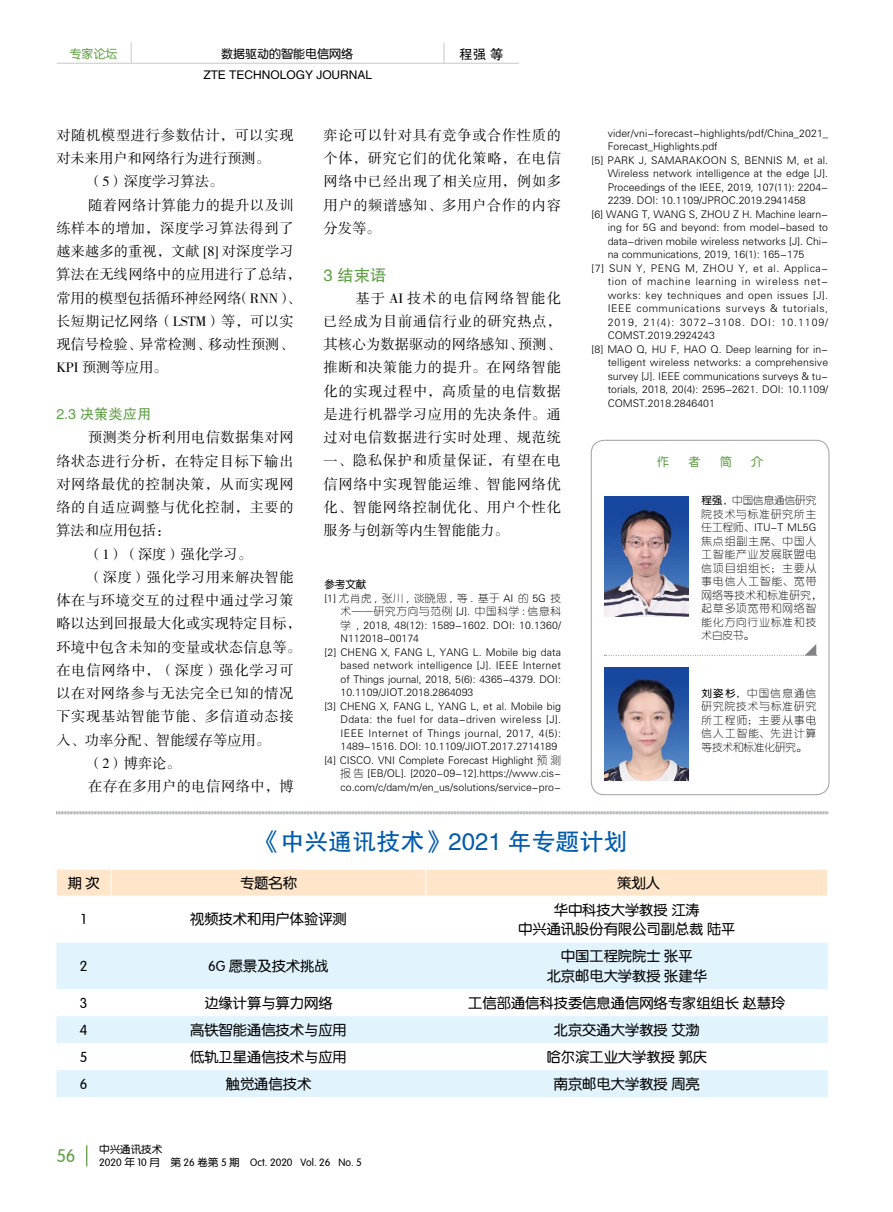
<style>
.page{position:relative;width:893px;height:1212px;background:#fff}
.page>*{position:absolute;margin:0;border:0;box-sizing:border-box;transform-origin:0 0}
.t1{font:24px "FZHTJW GB1 0";color:#005baa}
.t2{font:18px "FZY3 JW GB1 0";color:#5f9e45}
.t3{font:16.5px "FZHTJW GB1 0";color:#5f9e45}
.t4{font:14.25px/23.2px "FZSSJW GB1 0";letter-spacing:.035em;color:#000;text-align:justify}
.t5{font:14.25px/19.5px "FZY3 JW GB1 0";color:#000;text-align:center}
.t6{font:14.25px "FZSSJW GB1 0";color:#000}
.t7{font:14.25px "FZSSJW GB1 0";letter-spacing:.01em;color:#000}
.t8{font:14.25px "FZSSJW GB1 0";letter-spacing:.055em;color:#000}
.t9{font:14.25px "FZHTJW GB1 0";color:#5f9e45}
.t10{font:13.5px "FZHTJW GB1 0";color:#000}
.t11{font:12px "FZHTJW GB1 0";color:#000}
.t12{font:12px "FZY3 JW GB1 0";color:#000}
.t13{font:12px "FZY3 JW GB1 0";color:#5f9e45}
.t14{font:10.5px/13.5px "FZY1 JW GB1 0";letter-spacing:.01em;color:#000;text-align:justify}
.t15{font:10.5px/13.5px "FZY1 JW GB1 0";letter-spacing:.1em;color:#000}
.t16{font:10.5px "FZY3 JW GB1 0";color:#000}
.t17{font:10.5px "FZY1 JW GB1 0";letter-spacing:.03em;color:#000}
.t18{font:10.5px "FZY1 JW GB1 0";letter-spacing:.04em;color:#000}
.t19{font:10.5px "FZY1 JW GB1 0";letter-spacing:.035em;color:#000}
.t20{font:10.5px "FZY1 JW GB1 0";letter-spacing:.055em;color:#000}
.t21{font:10.5px "FZY1 JW GB1 0";letter-spacing:.06em;color:#000}
.t22{font:10.5px "FZY1 JW GB1 0";letter-spacing:.045em;color:#000}
.t23{font:10.5px "FZY1 JW GB1 0";letter-spacing:.09em;color:#000}
.t24{font:10.5px "FZY1 JW GB1 0";letter-spacing:.07em;color:#000}
.t25{font:10.5px "FZY1 JW GB1 0";letter-spacing:.08em;color:#000}
.s1{font-family:"FZY3 JW GB1 0"}
</style>
<div class="page">
<svg style="left:86px;top:1145px;width:1px;height:21px"></svg>
<hr style="left:57px;top:63px;width:462px;height:1px;background:#d1d3d4">
<svg style="left:131px;top:43px;width:1px;height:20px"></svg>
<hr style="left:443px;top:43px;width:2px;height:21px;background:#d1d3d4">
<div style="left:591px;top:440px;width:238px;height:355px;border:1px solid #a7a9ac;border-radius:13px"></div>
<img style="left:604px;top:496px;width:85px;height:121px">
<img style="left:604px;top:667px;width:85px;height:113px">
<svg style="left:604px;top:644px;width:213px;height:12px"></svg>
<div style="left:56px;top:942px;width:772px;height:47px;background:#e1f4fd"></div>
<svg style="left:56px;top:1016px;width:772px;height:81px;fill:#e1f4fd"></svg>
<svg style="left:57px;top:869px;width:771px;height:27px;background:#ffe6cc"></svg>
<svg style="left:56px;top:811px;width:772px;height:4px;background:#d2d3d4"></svg>
<p class="t13" style="left:70px;top:47px;width:49px">专家论坛</p>
<p class="t12" style="left:221px;top:47px;width:133px">数据驱动的智能电信网络</p>
<p class="t10" style="left:459px;top:47px;width:46px">程强 等</p>
<p class="t11" style="left:203px;top:68px;width:170px">ZTE TECHNOLOGY JOURNAL</p>
<h3 class="t4" style="left:56px;top:124px;width:239px">对随机模型进行参数估计，可以实现</h3>
<h3 class="t6" style="left:56px;top:151px;width:215px">对未来用户和网络行为进行预测。</h3>
<h3 class="t4" style="left:88px;top:170px;width:137px">（5）深度学习算法。</h3>
<h3 class="t4" style="left:88px;top:194px;width:207px">随着网络计算能力的提升以及训</h3>
<h3 class="t4" style="left:56px;top:217px;width:239px">练样本的增加，深度学习算法得到了</h3>
<h3 class="t7" style="left:56px;top:244px;width:239px">越来越多的重视，文献 [8] 对深度学习</h3>
<h3 class="t7" style="left:56px;top:267px;width:246px">算法在无线网络中的应用进行了总结，</h3>
<h3 class="t6" style="left:56px;top:290px;width:246px">常用的模型包括循环神经网络（RNN）、</h3>
<h3 class="t4" style="left:56px;top:310px;width:239px">长短期记忆网络（LSTM）等，可以实</h3>
<h3 class="t6" style="left:56px;top:337px;width:239px">现信号检验、异常检测、移动性预测、</h3>
<h3 class="t6" style="left:56px;top:360px;width:113px">KPI 预测等应用。</h3>
<h3 class="t9" style="left:56px;top:406px;width:96px">2.3 决策类应用</h3>
<h3 class="t4" style="left:88px;top:426px;width:207px">预测类分析利用电信数据集对网</h3>
<h3 class="t4" style="left:56px;top:450px;width:239px">络状态进行分析，在特定目标下输出</h3>
<h3 class="t4" style="left:56px;top:473px;width:239px">对网络最优的控制决策，从而实现网</h3>
<h3 class="t4" style="left:56px;top:496px;width:239px">络的自适应调整与优化控制，主要的</h3>
<h3 class="t6" style="left:56px;top:523px;width:115px">算法和应用包括：</h3>
<h3 class="t4" style="left:88px;top:543px;width:165px">（1）（深度）强化学习。</h3>
<h3 class="t4" style="left:88px;top:566px;width:207px">（深度）强化学习用来解决智能</h3>
<h3 class="t4" style="left:56px;top:589px;width:239px">体在与环境交互的过程中通过学习策</h3>
<h3 class="t7" style="left:56px;top:616px;width:246px">略以达到回报最大化或实现特定目标，</h3>
<h3 class="t7" style="left:56px;top:639px;width:246px">环境中包含未知的变量或状态信息等。</h3>
<h3 class="t8" style="left:56px;top:662px;width:239px">在电信网络中，（深度）强化学习可</h3>
<h3 class="t4" style="left:56px;top:682px;width:239px">以在对网络参与无法完全已知的情况</h3>
<h3 class="t4" style="left:56px;top:706px;width:239px">下实现基站智能节能、多信道动态接</h3>
<h3 class="t6" style="left:56px;top:732px;width:215px">入、功率分配、智能缓存等应用。</h3>
<h3 class="t4" style="left:88px;top:752px;width:94px">（2）博弈论。</h3>
<h3 class="t4" style="left:88px;top:775px;width:207px">在存在多用户的电信网络中，博</h3>
<h3 class="t4" style="left:324px;top:124px;width:239px">弈论可以针对具有竞争或合作性质的个体，研究它们的优化策略，在电信网络中已经出现了相关应用，例如多用户的频谱感知、多用户合作的内容分发等。</h3>
<h3 class="t3" style="left:324px;top:266px;width:65px">3 结束语</h3>
<h3 class="t4" style="left:324px;top:287px;width:239px;text-indent:32px">基于 AI 技术的电信网络智能化已经成为目前通信行业的研究热点，其核心为数据驱动的网络感知、预测、推断和决策能力的提升。在网络智能化的实现过程中，高质量的电信数据是进行机器学习应用的先决条件。通过对电信数据进行实时处理、规范统一、隐私保护和质量保证，有望在电信网络中实现智能运维、智能网络优化、智能网络控制优化、用户个性化服务与创新等内生智能能力。</h3>
<p class="t16" style="left:324px;top:579px;width:43px">参考文献</p>
<p class="t24" style="left:324px;top:592px;width:238px">[1] 尤肖虎 , 张川 , 谈晓思 , 等 . 基于 AI 的 5G 技</p>
<p class="t25" style="left:341px;top:606px;width:222px">术——研究方向与范例 [J]. 中国科学 : 信息科</p>
<p class="t14" style="left:341px;top:618px;width:222px">学 , 2018, 48(12): 1589-1602. DOI: 10.1360/</p>
<p class="t14" style="left:341px;top:632px;width:80px">N112018-00174</p>
<p class="t14" style="left:324px;top:645px;width:238px">[2] CHENG X, FANG L, YANG L. Mobile big data</p>
<p class="t14" style="left:341px;top:659px;width:222px">based network intelligence [J]. IEEE Internet</p>
<p class="t14" style="left:341px;top:672px;width:222px">of Things journal, 2018, 5(6): 4365-4379. DOI:</p>
<p class="t14" style="left:341px;top:686px;width:134px">10.1109/JIOT.2018.2864093</p>
<p class="t14" style="left:324px;top:699px;width:238px">[3] CHENG X, FANG L, YANG L, et al. Mobile big</p>
<p class="t17" style="left:341px;top:714px;width:222px">Ddata: the fuel for data-driven wireless [J].</p>
<p class="t18" style="left:341px;top:727px;width:222px">IEEE Internet of Things journal, 2017, 4(5):</p>
<p class="t14" style="left:341px;top:740px;width:218px">1489-1516. DOI: 10.1109/JIOT.2017.2714189</p>
<p class="t14" style="left:324px;top:753px;width:238px">[4] CISCO. VNI Complete Forecast Highlight 预测</p>
<p class="t14" style="left:341px;top:767px;width:222px">报告 [EB/OL]. [2020-09-12].https://www.cis-</p>
<p class="t14" style="left:341px;top:780px;width:222px">co.com/c/dam/m/en_us/solutions/service-pro-</p>
<p class="t14" style="left:608px;top:126px;width:222px">vider/vni-forecast-highlights/pdf/China_2021_</p>
<p class="t14" style="left:608px;top:140px;width:111px">Forecast_Highlights.pdf</p>
<p class="t14" style="left:592px;top:153px;width:238px">[5] PARK J, SAMARAKOON S, BENNIS M, et al.</p>
<p class="t14" style="left:608px;top:167px;width:222px">Wireless network intelligence at the edge [J].</p>
<p class="t14" style="left:608px;top:180px;width:222px">Proceedings of the IEEE, 2019, 107(11): 2204-</p>
<p class="t14" style="left:608px;top:194px;width:200px">2239. DOI: 10.1109/JPROC.2019.2941458</p>
<p class="t14" style="left:592px;top:207px;width:238px">[6] WANG T, WANG S, ZHOU Z H. Machine learn-</p>
<p class="t14" style="left:608px;top:221px;width:222px">ing for 5G and beyond: from model-based to</p>
<p class="t14" style="left:608px;top:234px;width:222px">data-driven mobile wireless networks [J]. Chi-</p>
<p class="t14" style="left:608px;top:248px;width:198px">na communications, 2019, 16(1): 165-175</p>
<p class="t22" style="left:592px;top:262px;width:238px">[7] SUN Y, PENG M, ZHOU Y, et al. Applica-</p>
<p class="t21" style="left:608px;top:276px;width:222px">tion of machine learning in wireless net-</p>
<p class="t19" style="left:608px;top:289px;width:222px">works: key techniques and open issues [J].</p>
<p class="t20" style="left:608px;top:303px;width:222px">IEEE communications surveys &amp; tutorials,</p>
<p class="t23" style="left:608px;top:316px;width:222px">2019, 21(4): 3072-3108. DOI: 10.1109/</p>
<p class="t14" style="left:608px;top:329px;width:109px">COMST.2019.2924243</p>
<p class="t14" style="left:592px;top:343px;width:238px">[8] MAO Q, HU F, HAO Q. Deep learning for in-</p>
<p class="t14" style="left:608px;top:356px;width:222px">telligent wireless networks: a comprehensive</p>
<p class="t14" style="left:608px;top:370px;width:222px">survey [J]. IEEE communications surveys &amp; tu-</p>
<p class="t14" style="left:608px;top:383px;width:222px">torials, 2018, 20(4): 2595-2621. DOI: 10.1109/</p>
<p class="t14" style="left:608px;top:397px;width:109px">COMST.2018.2846401</p>
<p class="t13" style="left:657px;top:455px;width:13px">作</p>
<p class="t13" style="left:688px;top:455px;width:13px">者</p>
<p class="t13" style="left:720px;top:455px;width:13px">简</p>
<p class="t13" style="left:751px;top:455px;width:13px">介</p>
<p class="t15" style="left:702px;top:494px;width:121px"><span class="s1">程强，</span>中国信息通信研究院技术与标准研究所主任工程师、ITU-T ML5G焦点组副主席、中国人工智能产业发展联盟电信项目组组长；主要从事电信人工智能、宽带网络等技术和标准研究，起草多项宽带和网络智能化方向行业标准和技术白皮书。</p>
<p class="t14" style="left:702px;top:687px;width:116px"><span class="s1">刘姿杉，</span>中国信息通信研究院技术与标准研究所工程师；主要从事电信人工智能、先进计算等技术和标准化研究。</p>
<h1 class="t1" style="left:256px;top:828px;width:373px">《中兴通讯技术》2021 年专题计划</h1>
<h3 class="t5" style="left:68px;top:873px;width:34px">期 次</h3>
<h3 class="t5" style="left:240px;top:873px;width:58px">专题名称</h3>
<h3 class="t5" style="left:617px;top:873px;width:44px">策划人</h3>
<h3 class="t5" style="left:81px;top:910px;width:7px">1</h3>
<h3 class="t5" style="left:190px;top:910px;width:158px">视频技术和用户体验评测</h3>
<h3 class="t5" style="left:518px;top:900px;width:219px">华中科技大学教授江涛<br>中兴通讯股份有限公司副总裁陆平</h3>
<h3 class="t5" style="left:80px;top:956px;width:9px">2</h3>
<h3 class="t5" style="left:208px;top:956px;width:122px">6G 愿景及技术挑战</h3>
<h3 class="t5" style="left:547px;top:947px;width:162px">中国工程院院士 张平<br>北京邮电大学教授 张建华</h3>
<h3 class="t5" style="left:80px;top:993px;width:9px">3</h3>
<h3 class="t5" style="left:204px;top:993px;width:130px">边缘计算与算力网络</h3>
<h3 class="t5" style="left:468px;top:993px;width:319px">工信部通信科技委信息通信网络专家组组长 赵慧玲</h3>
<h3 class="t5" style="left:80px;top:1020px;width:9px">4</h3>
<h3 class="t5" style="left:190px;top:1020px;width:158px">高铁智能通信技术与应用</h3>
<h3 class="t5" style="left:554px;top:1020px;width:148px">北京交通大学教授 艾渤</h3>
<h3 class="t5" style="left:80px;top:1047px;width:9px">5</h3>
<h3 class="t5" style="left:190px;top:1047px;width:158px">低轨卫星通信技术与应用</h3>
<h3 class="t5" style="left:547px;top:1047px;width:162px">哈尔滨工业大学教授 郭庆</h3>
<h3 class="t5" style="left:80px;top:1074px;width:9px">6</h3>
<h3 class="t5" style="left:226px;top:1074px;width:87px">触觉通信技术</h3>
<h3 class="t5" style="left:554px;top:1074px;width:148px">南京邮电大学教授 周亮</h3>
<h2 class="t2" style="left:56px;top:1146px;width:21px">56</h2>
<p class="t16" style="left:99px;top:1144px;width:64px">中兴通讯技术</p>
<p class="t16" style="left:99px;top:1156px;width:264px">2020 年 10 月 第 26 卷第 5 期 Oct. 2020 Vol. 26 No. 5</p>
</div>
